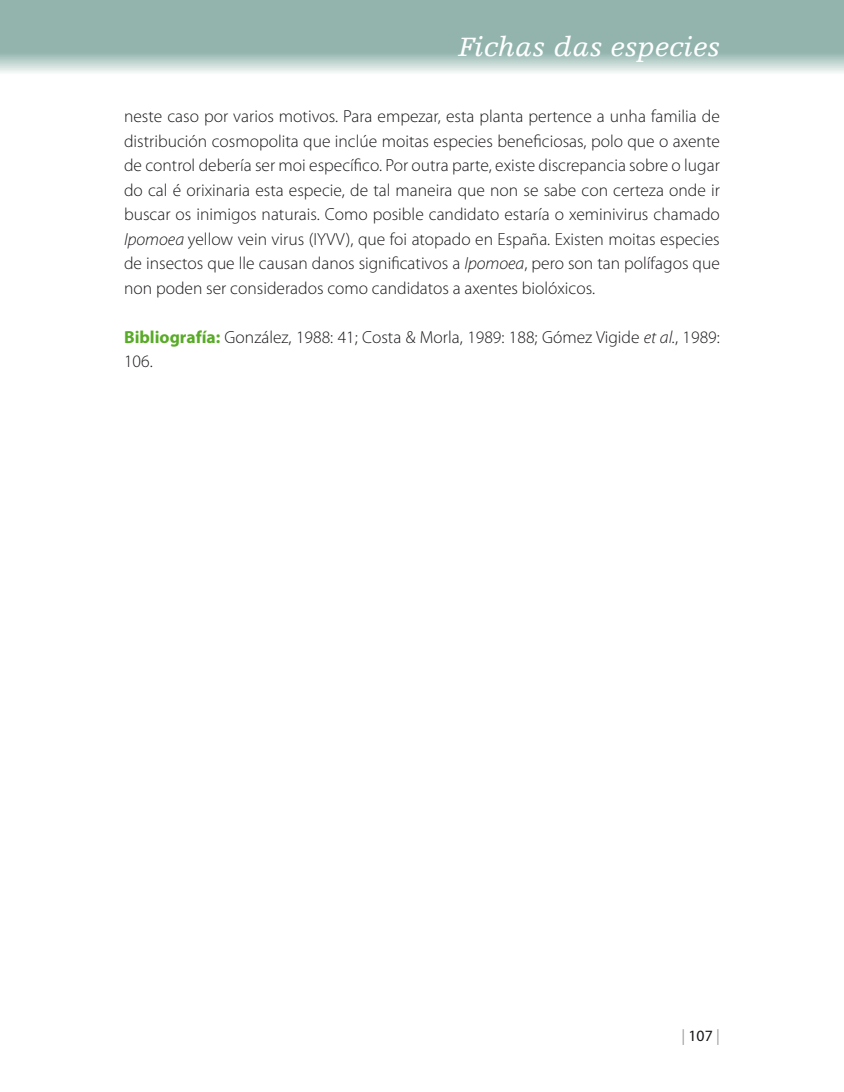
<style>
.page{position:relative;width:844px;height:1092px;background:#fff}
.page>*{position:absolute;margin:0;border:0;box-sizing:border-box;transform-origin:0 0}
.t1{font:italic 28px "Egyptienne FLT";letter-spacing:.01em;color:#fff}
.t2{font:300 17.5px/24.5px "Myriad Pro";color:#1a171b;text-align:justify}
.t3{font:15.75px "Myriad Pro";color:#1a171b}
.s1{font-style:italic}
.s2{font-weight:700;color:#58ab27}
.s3{color:#9c9d9f}
</style>
<div class="page">
<svg style="left:0;top:0;width:843px;height:73px;background:#9fbdb7"></svg>
<p class="t1" style="left:458px;top:31px;width:263px">Fichas das especies</p>
<p class="t2" style="left:124px;top:104px;width:597px">neste caso por varios motivos. Para empezar, esta planta pertence a unha familia de distribución cosmopolita que inclúe moitas especies beneficiosas, polo que o axente de control debería ser moi específico. Por outra parte, existe discrepancia sobre o lugar do cal é orixinaria esta especie, de tal maneira que non se sabe con certeza onde ir buscar os inimigos naturais. Como posible candidato estaría o xeminivirus chamado <span class="s1">Ipomoea</span> yellow vein virus (IYVV), que foi atopado en España. Existen moitas especies de insectos que lle causan danos significativos a <span class="s1">Ipomoea</span>, pero son tan polífagos que non poden ser considerados como candidatos a axentes biolóxicos.</p>
<p class="t2" style="left:124px;top:325px;width:597px"><span class="s2">Bibliografía:</span> González, 1988: 41; Costa &amp; Morla, 1989: 188; Gómez Vigide <span class="s1">et al.</span>, 1989:<br>106.</p>
<p class="t3" style="left:681px;top:1025px;width:40px"><span class="s3">|</span> 107 <span class="s3">|</span></p>
</div>
